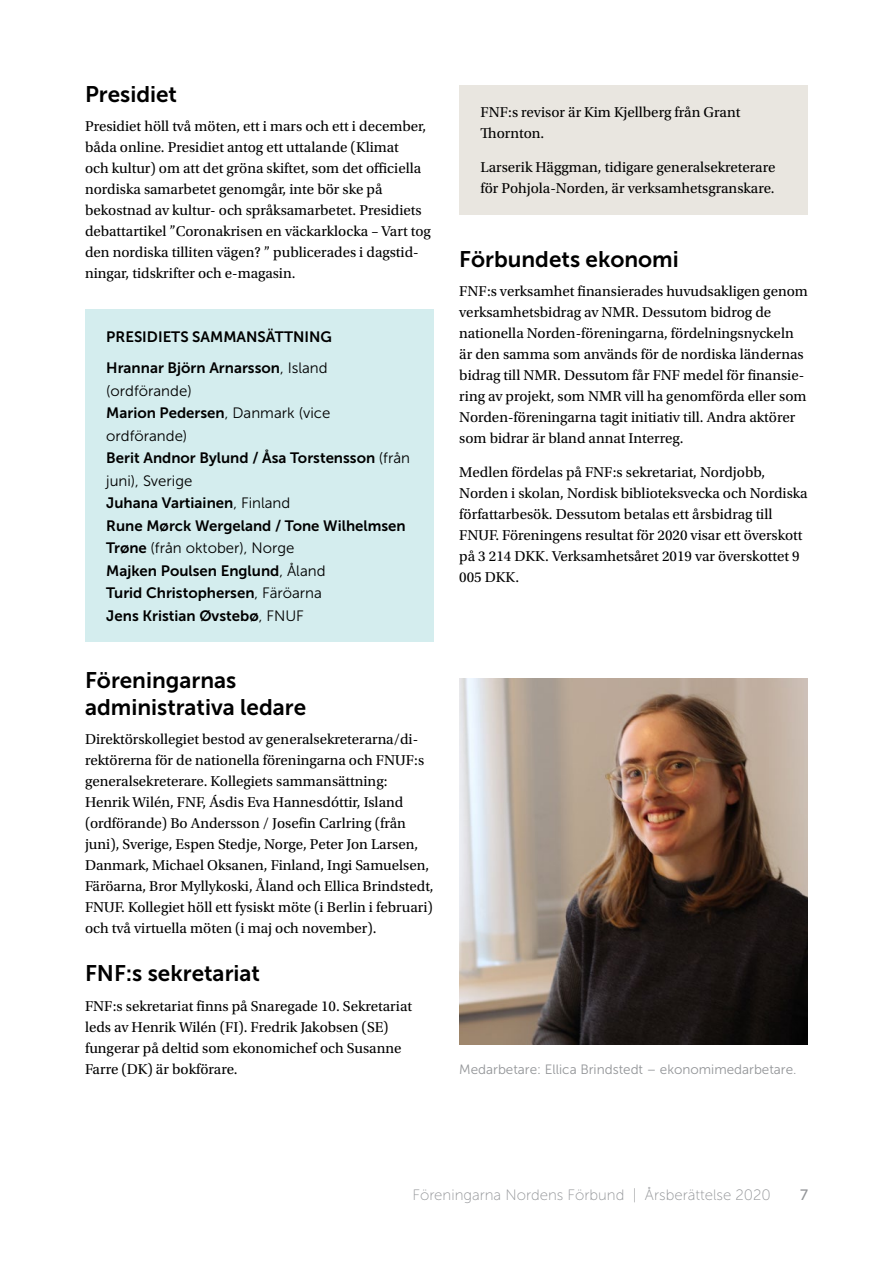
<style>
.page{position:relative;width:893px;height:1263px;background:#fff}
.page>*{position:absolute;margin:0;border:0;box-sizing:border-box;transform-origin:0 0}
.t1{font:22.5px/27px "Museo Sans 700";color:#000}
.t2{font:15px/21px "Utopia Std";color:#000}
.t3{font:15px/22.5px "Museo Sans 700";color:#000}
.t4{font:15px "Museo Sans 300";color:#000}
.t5{font:15px "Museo Sans 100";color:#939598}
.t6{font:15px "Museo Sans 500";color:#939598}
.t7{font:13.5px "Museo Sans 300";color:#939598}
.s1{font-family:"Museo Sans 300"}
.s2{font-family:"Museo Sans 700"}
</style>
<div class="page">
<div style="left:85px;top:310px;width:349px;height:332px;background:#d4edee"></div>
<div style="left:459px;top:85px;width:349px;height:129px;background:#e9e6e0"></div>
<img style="left:459px;top:678px;width:349px;height:366px">
<h1 class="t1" style="left:85px;top:81px;width:94px">Presidiet</h1>
<p class="t2" style="left:85px;top:116px;width:347px">Presidiet höll två möten, ett i mars och ett i december, båda online. Presidiet antog ett uttalande (Klimat<br>och kultur) om att det gröna skiftet, som det officiella nordiska samarbetet genomgår, inte bör ske på bekostnad av kultur- och språksamarbetet. Presidiets debattartikel ”Coronakrisen en väckarklocka – Vart tog den nordiska tilliten vägen? ” publicerades i dagstid&shy;ningar, tidskrifter och e-magasin.</p>
<p class="t3" style="left:106px;top:322px;width:227px;line-height:31px">PRESIDIETS SAMMANSÄTTNING<br>Hrannar Björn Arnarsson<span class="s1">, Island</span></p>
<p class="t4" style="left:106px;top:383px;width:87px">(ordförande)</p>
<p class="t3" style="left:106px;top:402px;width:226px">Marion Pedersen<span class="s1">, Danmark (vice</span></p>
<p class="t4" style="left:106px;top:428px;width:83px">ordförande)</p>
<p class="t3" style="left:106px;top:447px;width:305px">Berit Andnor Bylund / Åsa Torstensson <span class="s1">(från</span></p>
<p class="t4" style="left:106px;top:473px;width:88px">juni), Sverige</p>
<p class="t3" style="left:106px;top:492px;width:301px">Juhana Vartiainen<span class="s1">, Finland<br></span>Rune Mørck Wergeland / Tone Wilhelmsen</p>
<p class="t4" style="left:106px;top:540px;width:190px"><span class="s2">Trøne</span> (från oktober), Norge</p>
<p class="t3" style="left:106px;top:559px;width:221px">Majken Poulsen Englund<span class="s1">, Åland<br></span>Turid Christophersen<span class="s1">, Färöarna<br></span>Jens Kristian Øvstebø<span class="s1">, FNUF</span></p>
<h1 class="t1" style="left:85px;top:666px;width:223px">Föreningarnas administrativa ledare</h1>
<p class="t2" style="left:85px;top:729px;width:350px">Direktörskollegiet bestod av generalsekreterarna/di&shy;rektörerna för de nationella föreningarna och FNUF:s generalsekreterare. Kollegiets sammansättning:<br>Henrik Wilén, FNF, Ásdis Eva Hannesdóttir, Island (ordförande) Bo Andersson / Josefin Carlring (från juni), Sverige, Espen Stedje, Norge, Peter Jon Larsen, Danmark, Michael Oksanen, Finland, Ingi Samuelsen, Färöarna, Bror Myllykoski, Åland och Ellica Brindstedt, FNUF. Kollegiet höll ett fysiskt möte (i Berlin i februari) och två virtuella möten (i maj och november).</p>
<h1 class="t1" style="left:85px;top:960px;width:176px">FNF:s sekretariat</h1>
<p class="t2" style="left:85px;top:996px;width:328px">FNF:s sekretariat finns på Snaregade 10. Sekretariat leds av Henrik Wilén (FI). Fredrik Jakobsen (SE) fungerar på deltid som ekonomichef och Susanne Farre (DK) är bokförare.</p>
<p class="t2" style="left:480px;top:102px;width:261px">FNF:s revisor är Kim Kjellberg från Grant<br>Thornton.</p>
<p class="t2" style="left:480px;top:157px;width:296px">Larserik Häggman, tidigare generalsekreterare för Pohjola-Norden, är verksamhetsgranskare.</p>
<h1 class="t1" style="left:459px;top:246px;width:221px">Förbundets ekonomi</h1>
<p class="t2" style="left:459px;top:281px;width:350px">FNF:s verksamhet finansierades huvudsakligen genom verksamhetsbidrag av NMR. Dessutom bidrog de nationella Norden-föreningarna, fördelningsnyckeln är den samma som används för de nordiska ländernas bidrag till NMR. Dessutom får FNF medel för finansie&shy;ring av projekt, som NMR vill ha genomförda eller som Norden-föreningarna tagit initiativ till. Andra aktörer som bidrar är bland annat Interreg.</p>
<p class="t2" style="left:459px;top:462px;width:350px">Medlen fördelas på FNF:s sekretariat, Nordjobb, Norden i skolan, Nordisk biblioteksvecka och Nordiska författarbesök. Dessutom betalas ett årsbidrag till FNUF. Föreningens resultat för 2020 visar ett överskott på 3 214 DKK. Verksamhetsåret 2019 var överskottet 9<br>005 DKK.</p>
<p class="t7" style="left:459px;top:1062px;width:339px">Medarbetare: Ellica Brindstedt – ekonomimedarbetare.</p>
<p class="t5" style="left:412px;top:1187px;width:360px">Föreningarna Nordens Förbund | Årsberättelse 2020</p>
<p class="t6" style="left:800px;top:1186px;width:9px">7</p>
</div>
